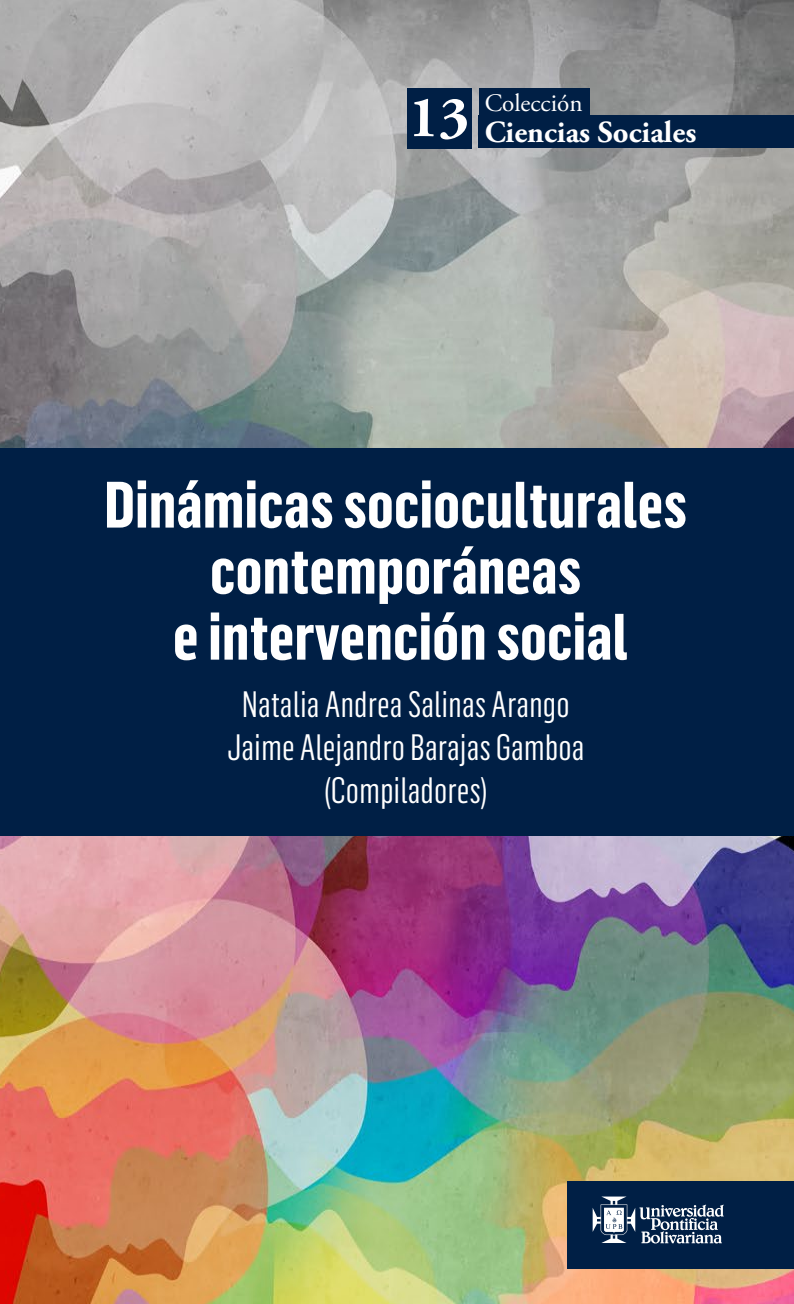
<style>
.page{position:relative;width:794px;height:1304px;background:#fff}
.page>*{position:absolute;margin:0;border:0;box-sizing:border-box;transform-origin:0 0}
.t1{font:700 64.2px/66px "Flama Condensed";color:#fff;text-align:center}
.t2{font:700 58.2px "Adobe Garamond Pro";color:#fff}
.t3{font:36px/43.2px "Flama Condensed";color:#fff;text-align:center}
.t4{font:700 30.6px "Adobe Garamond Pro";color:#fff}
.t5{font:25.2px "Adobe Garamond Pro";color:#fff}
</style>
<div class="page">
<img style="left:0;top:0;width:794px;height:1304px">
<div style="left:0;top:449px;width:794px;height:387px;background:#001f45"></div>
<div style="left:567px;top:1181px;width:227px;height:87px;background:#001f45"></div>
<svg style="left:592px;top:1197px;width:131px;height:46px"></svg>
<div style="left:407px;top:89px;width:65px;height:60px;background:#001f45"></div>
<div style="left:479px;top:89px;width:110px;height:26px;background:#001f45"></div>
<div style="left:479px;top:116px;width:315px;height:32px;background:#001f45"></div>
<h2 class="t2" style="left:408px;top:84px;width:63px">13</h2>
<p class="t5" style="left:485px;top:88px;width:99px">Colección</p>
<p class="t4" style="left:485px;top:114px;width:213px">Ciencias Sociales</p>
<h1 class="t1" style="left:104px;top:470px;width:584px">Dinámicas socioculturales contemporáneas<br>e intervención social</h1>
<p class="t3" style="left:227px;top:681px;width:359px">Natalia Andrea Salinas Arango<br>Jaime Alejandro Barajas Gamboa (Compiladores)</p>
</div>
